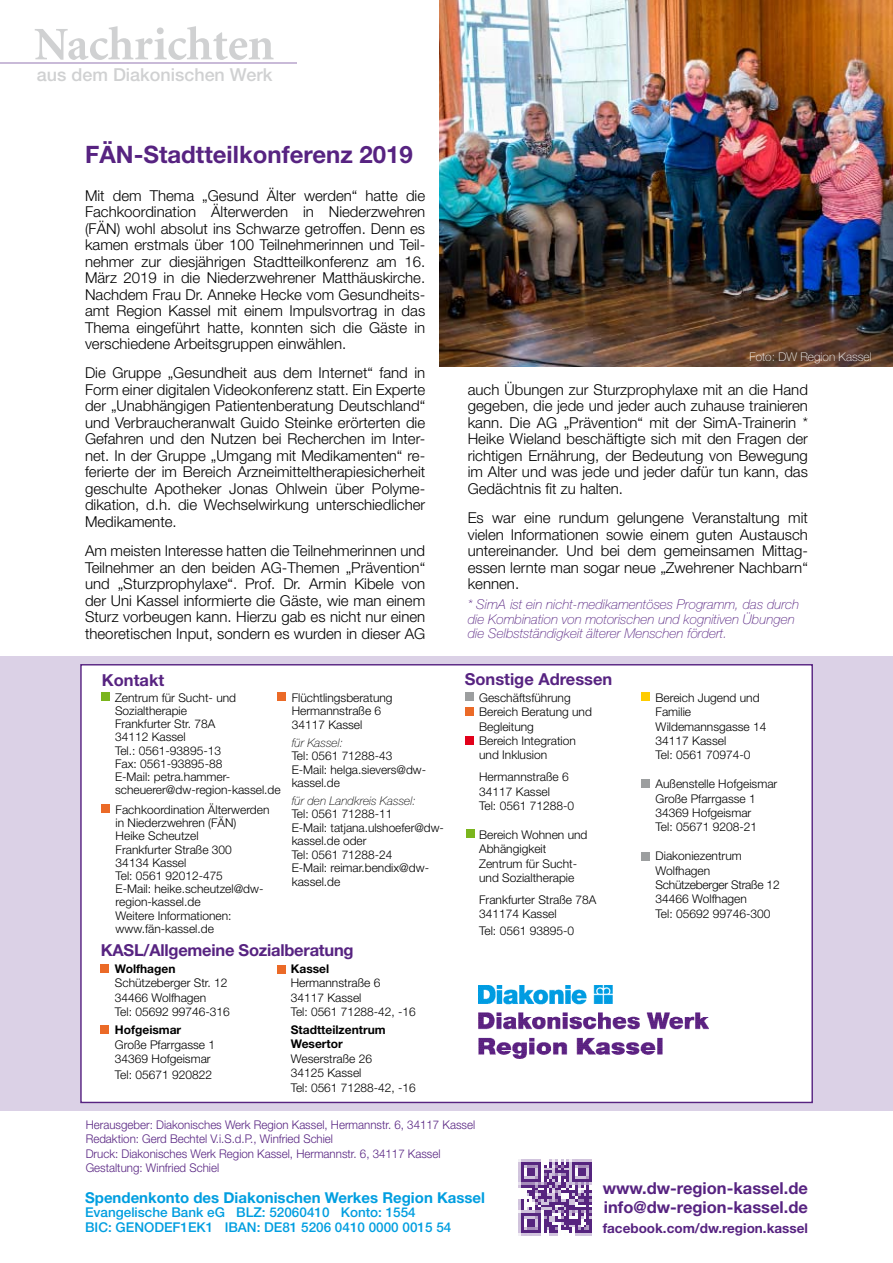
<style>
.page{position:relative;width:893px;height:1263px;background:#fff}
.page>*{position:absolute;margin:0;border:0;box-sizing:border-box;transform-origin:0 0}
.t1{font:700 24px "Helvetica Neue";color:#572381}
.t2{font:500 17.85px "Helvetica Neue";color:#d0d1d2}
.t3{font:700 16.5px/19.5px "Helvetica Neue";color:#572381}
.t4{font:300 15px/16.5px "Helvetica Neue";color:#000;text-align:justify}
.t5{font:700 15px "Helvetica Neue";color:#009ee0}
.t6{font:italic 100 13.5px/14.9px "Helvetica Neue";color:#572381}
.t7{font:500 13.5px/14.9px "Helvetica Neue";color:#009ee0}
.t8{font:700 13.5px "Helvetica Neue";color:#572381}
.t9{font:300 12px/14.4px "Helvetica Neue";color:#000}
.t10{font:300 12px/14.4px "Helvetica Neue";color:#572381;scale:.96 1}
.t11{font:700 12px/14.4px "Helvetica Neue";color:#000}
.t12{font:italic 100 12px "Helvetica Neue";color:#000}
.t13{font:100 12px "Helvetica Neue";color:#fff}
</style>
<div class="page">
<img style="left:439px;top:0;width:454px;height:366px">
<img style="left:519px;top:1159px;width:73px;height:76px">
<svg style="left:35px;top:26px;width:239px;height:34px"></svg>
<hr style="left:0;top:62px;width:296px;height:1px;background:#c9bad8">
<div style="left:0;top:657px;width:893px;height:453px;background:#dbd1e6"></div>
<div style="left:80px;top:664px;width:733px;height:439px;background:#fff;border:1px solid #572381"></div>
<div style="left:465px;top:692px;width:9px;height:8px;background:#9c9e9f"></div>
<div style="left:465px;top:707px;width:9px;height:9px;background:#eb6a27"></div>
<div style="left:465px;top:736px;width:9px;height:9px;background:#e2001a"></div>
<div style="left:466px;top:829px;width:8px;height:9px;background:#7ab51d"></div>
<div style="left:641px;top:692px;width:9px;height:9px;background:#fecc00"></div>
<div style="left:641px;top:779px;width:9px;height:9px;background:#9c9e9f"></div>
<div style="left:641px;top:852px;width:9px;height:8px;background:#9c9e9f"></div>
<div style="left:101px;top:693px;width:9px;height:8px;background:#7ab51d"></div>
<div style="left:100px;top:964px;width:9px;height:8px;background:#eb6a27"></div>
<div style="left:277px;top:965px;width:9px;height:8px;background:#eb6a27"></div>
<div style="left:277px;top:692px;width:9px;height:9px;background:#eb6a27"></div>
<img style="left:478px;top:986px;width:231px;height:73px">
<div style="left:101px;top:804px;width:9px;height:9px;background:#eb6a27"></div>
<div style="left:100px;top:1025px;width:9px;height:8px;background:#eb6a27"></div>
<p class="t2" style="left:37px;top:64px;width:237px">aus dem Diakonischen Werk</p>
<h1 class="t1" style="left:85px;top:139px;width:329px">FÄN-Stadtteilkonferenz 2019</h1>
<p class="t4" style="left:85px;top:187px;width:342px">Mit dem Thema „Gesund Älter werden“ hatte die Fachkoordination Älterwerden in Niederzwehren (FÄN) wohl absolut ins Schwarze getroffen. Denn es kamen erstmals über 100 Teilnehmerinnen und Teil&shy;nehmer zur diesjährigen Stadtteilkonferenz am 16.<br>März 2019 in die Niederzwehrener Matthäuskirche.<br>Nachdem Frau Dr. Anneke Hecke vom Gesundheits&shy;amt Region Kassel mit einem Impulsvortrag in das Thema eingeführt hatte, konnten sich die Gäste in verschiedene Arbeitsgruppen einwählen.</p>
<p class="t4" style="left:85px;top:364px;width:342px">Die Gruppe „Gesundheit aus dem Internet“ fand in Form einer digitalen Videokonferenz statt. Ein Experte der „Unabhängigen Patientenberatung Deutschland“ und Verbraucheranwalt Guido Steinke erörterten die Gefahren und den Nutzen bei Recherchen im Inter&shy;net. In der Gruppe „Umgang mit Medikamenten“ re&shy;ferierte der im Bereich Arzneimitteltherapiesicherheit geschulte Apotheker Jonas Ohlwein über Polyme&shy;dikation, d.h. die Wechselwirkung unterschiedlicher Medikamente.</p>
<p class="t4" style="left:85px;top:542px;width:342px">Am meisten Interesse hatten die Teilnehmerinnen und Teilnehmer an den beiden AG-Themen „Prävention“ und „Sturzprophylaxe“. Prof. Dr. Armin Kibele von der Uni Kassel informierte die Gäste, wie man einem Sturz vorbeugen kann. Hierzu gab es nicht nur einen theoretischen Input, sondern es wurden in dieser AG</p>
<p class="t3" style="left:102px;top:670px;width:64px">Kontakt</p>
<p class="t9" style="left:115px;top:691px;width:167px;line-height:13.2px">Zentrum für Sucht- und<br>Sozialtherapie<br>Frankfurter Str. 78A<br>34112 Kassel<br>Tel.: 0561-93895-13<br>Fax: 0561-93895-88<br>E-Mail: petra.hammer&shy;scheuerer@dw-region-kassel.de</p>
<p class="t9" style="left:116px;top:803px;width:155px;line-height:13.2px">Fachkoordination Älterwerden in Niederzwehren (FÄN)<br>Heike Scheutzel<br>Frankfurter Straße 300<br>34134 Kassel<br>Tel: 0561 92012-475<br>E-Mail: heike.scheutzel@dw&shy;region-kassel.de<br>Weitere Informationen: www.fän-kassel.de</p>
<p class="t9" style="left:292px;top:690px;width:102px;line-height:13.5px">Flüchtlingsberatung<br>Hermannstraße 6<br>34117 Kassel</p>
<p class="t12" style="left:292px;top:736px;width:53px">für Kassel:</p>
<p class="t9" style="left:292px;top:749px;width:136px;line-height:13.5px">Tel: 0561 71288-43<br>E-Mail: helga.sievers@dw&shy;kassel.de</p>
<p class="t12" style="left:292px;top:794px;width:125px">für den Landkreis Kassel:</p>
<p class="t9" style="left:292px;top:807px;width:154px;line-height:13.5px">Tel: 0561 71288-11<br>E-Mail: tatjana.ulshoefer@dw&shy;kassel.de oder<br>Tel: 0561 71288-24<br>E-Mail: reimar.bendix@dw&shy;kassel.de</p>
<p class="t3" style="left:101px;top:940px;width:254px">KASL/Allgemeine Sozialberatung</p>
<p class="t11" style="left:115px;top:961px;width:62px">Wolfhagen</p>
<p class="t9" style="left:115px;top:975px;width:116px">Schützeberger Str. 12<br>34466 Wolfhagen<br>Tel: 05692 99746-316</p>
<p class="t11" style="left:115px;top:1022px;width:68px">Hofgeismar</p>
<p class="t9" style="left:115px;top:1037px;width:102px">Große Pfarrgasse 1<br>34369 Hofgeismar</p>
<p class="t9" style="left:115px;top:1068px;width:99px">Tel: 05671 920822</p>
<p class="t11" style="left:291px;top:961px;width:40px">Kassel</p>
<p class="t9" style="left:291px;top:975px;width:126px">Hermannstraße 6<br>34117 Kassel<br>Tel: 0561 71288-42, -16</p>
<p class="t11" style="left:291px;top:1022px;width:96px">Stadtteilzentrum<br>Wesertor</p>
<p class="t9" style="left:291px;top:1051px;width:126px">Weserstraße 26<br>34125 Kassel<br>Tel: 0561 71288-42, -16</p>
<p class="t13" style="left:749px;top:350px;width:124px">Foto: DW Region Kassel</p>
<p class="t4" style="left:468px;top:381px;width:342px">auch Übungen zur Sturzprophylaxe mit an die Hand gegeben, die jede und jeder auch zuhause trainieren kann. Die AG „Prävention“ mit der SimA-Trainerin * Heike Wieland beschäftigte sich mit den Fragen der richtigen Ernährung, der Bedeutung von Bewegung im Alter und was jede und jeder dafür tun kann, das Gedächtnis fit zu halten.</p>
<p class="t4" style="left:468px;top:509px;width:342px">Es war eine rundum gelungene Veranstaltung mit vielen Informationen sowie einem guten Austausch untereinander. Und bei dem gemeinsamen Mittag&shy;essen lernte man sogar neue „Zwehrener Nachbarn“ kennen.</p>
<p class="t6" style="left:468px;top:597px;width:333px">* SimA ist ein nicht-medikamentöses Programm, das durch die Kombination von motorischen und kognitiven Übungen die Selbstständigkeit älterer Menschen fördert.</p>
<p class="t3" style="left:465px;top:669px;width:149px">Sonstige Adressen</p>
<p class="t9" style="left:479px;top:690px;width:114px">Geschäftsführung<br>Bereich Beratung und<br>Begleitung<br>Bereich Integration und Inklusion</p>
<p class="t9" style="left:479px;top:769px;width:96px">Hermannstraße 6<br>34117 Kassel<br>Tel: 0561 71288-0</p>
<p class="t9" style="left:479px;top:827px;width:110px">Bereich Wohnen und<br>Abhängigkeit<br>Zentrum für Sucht&shy;und Sozialtherapie</p>
<p class="t9" style="left:479px;top:892px;width:119px">Frankfurter Straße 78A<br>341174 Kassel</p>
<p class="t9" style="left:479px;top:923px;width:96px">Tel: 0561 93895-0</p>
<p class="t9" style="left:656px;top:690px;width:112px">Bereich Jugend und<br>Familie<br>Wildemannsgasse 14<br>34117 Kassel<br>Tel: 0561 70974-0</p>
<p class="t9" style="left:656px;top:776px;width:123px">Außenstelle Hofgeismar<br>Große Pfarrgasse 1<br>34369 Hofgeismar<br>Tel: 05671 9208-21</p>
<p class="t9" style="left:656px;top:848px;width:126px">Diakoniezentrum<br>Wolfhagen<br>Schützeberger Straße 12<br>34466 Wolfhagen<br>Tel: 05692 99746-300</p>
<p class="t10" style="left:86px;top:1117px;width:407px">Herausgeber: Diakonisches Werk Region Kassel, Hermannstr. 6, 34117 Kassel Redaktion: Gerd Bechtel V.i.S.d.P., Winfried Schiel<br>Druck: Diakonisches Werk Region Kassel, Hermannstr. 6, 34117 Kassel Gestaltung: Winfried Schiel</p>
<p class="t5" style="left:85px;top:1188px;width:401px">Spendenkonto des Diakonischen Werkes Region Kassel</p>
<p class="t7" style="left:85px;top:1205px;width:368px">Evangelische Bank eG BLZ: 52060410 Konto: 1554<br>BIC: GENODEF1EK1 IBAN: DE81 5206 0410 0000 0015 54</p>
<p class="t3" style="left:603px;top:1178px;width:207px">www.dw-region-kassel.de info@dw-region-kassel.de</p>
<p class="t8" style="left:603px;top:1220px;width:207px">facebook.com/dw.region.kassel</p>
</div>
